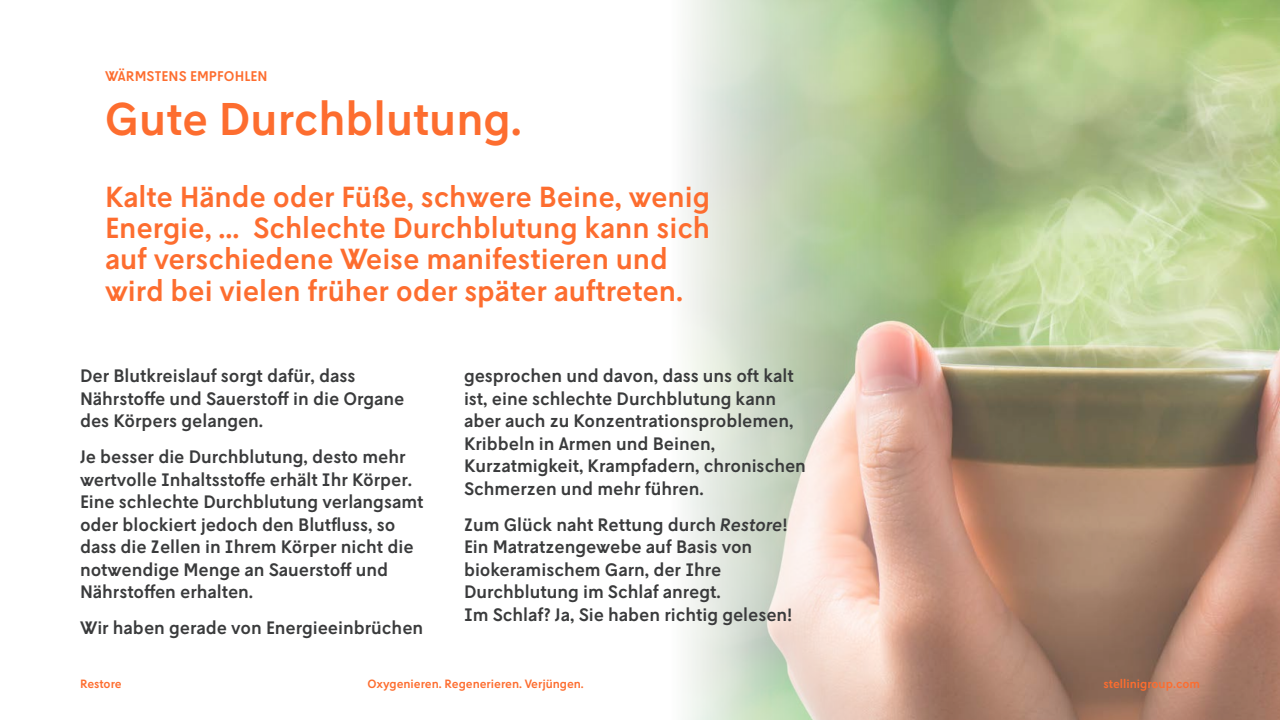
<style>
.page{position:relative;width:1280px;height:720px;background:#fff}
.page>*{position:absolute;margin:0;border:0;box-sizing:border-box;transform-origin:0 0}
.t1{font:500 45.8px "L10";color:#fd6d2f}
.t2{font:500 29px/31.5px "L10";color:#fd6d2f}
.t3{font:500 18px/22.5px "L10";color:#3a3b3c}
.t4{font:500 14px "L10";letter-spacing:.01em;color:#fd6d2f}
.t5{font:500 12px "L10";color:#fd6d2f}
.s1{font-style:italic}
</style>
<div class="page">
<img style="left:685px;top:0;width:595px;height:720px">
<p class="t4" style="left:105px;top:68px;width:164px">WÄRMSTENS EMPFOHLEN</p>
<h1 class="t1" style="left:105px;top:93px;width:418px">Gute Durchblutung.</h1>
<h2 class="t2" style="left:105px;top:181px;width:607px">Kalte Hände oder Füße, schwere Beine, wenig Energie, ... Schlechte Durchblutung kann sich auf verschiedene Weise manifestieren und wird bei vielen früher oder später auftreten.</h2>
<p class="t3" style="left:80px;top:365px;width:326px">Der Blutkreislauf sorgt dafür, dass<br>Nährstoffe und Sauerstoff in die Organe des Körpers gelangen.</p>
<p class="t3" style="left:80px;top:446px;width:345px">Je besser die Durchblutung, desto mehr wertvolle Inhaltsstoffe erhält Ihr Körper.<br>Eine schlechte Durchblutung verlangsamt oder blockiert jedoch den Blutfluss, so dass die Zellen in Ihrem Körper nicht die notwendige Menge an Sauerstoff und Nährstoffen erhalten.</p>
<p class="t3" style="left:80px;top:617px;width:345px">Wir haben gerade von Energieeinbrüchen</p>
<p class="t3" style="left:464px;top:365px;width:343px">gesprochen und davon, dass uns oft kalt ist, eine schlechte Durchblutung kann aber auch zu Konzentrationsproblemen, Kribbeln in Armen und Beinen, Kurzatmigkeit, Krampfadern, chronischen Schmerzen und mehr führen.</p>
<p class="t3" style="left:464px;top:513px;width:330px">Zum Glück naht Rettung durch <span class="s1">Restore</span>!<br>Ein Matratzengewebe auf Basis von biokeramischem Garn, der Ihre Durchblutung im Schlaf anregt.<br>Im Schlaf? Ja, Sie haben richtig gelesen!</p>
<p class="t5" style="left:80px;top:677px;width:43px">Restore</p>
<p class="t5" style="left:368px;top:677px;width:218px">Oxygenieren. Regenerieren. Verjüngen.</p>
<p class="t5" style="left:1104px;top:677px;width:98px">stellinigroup.com</p>
</div>
